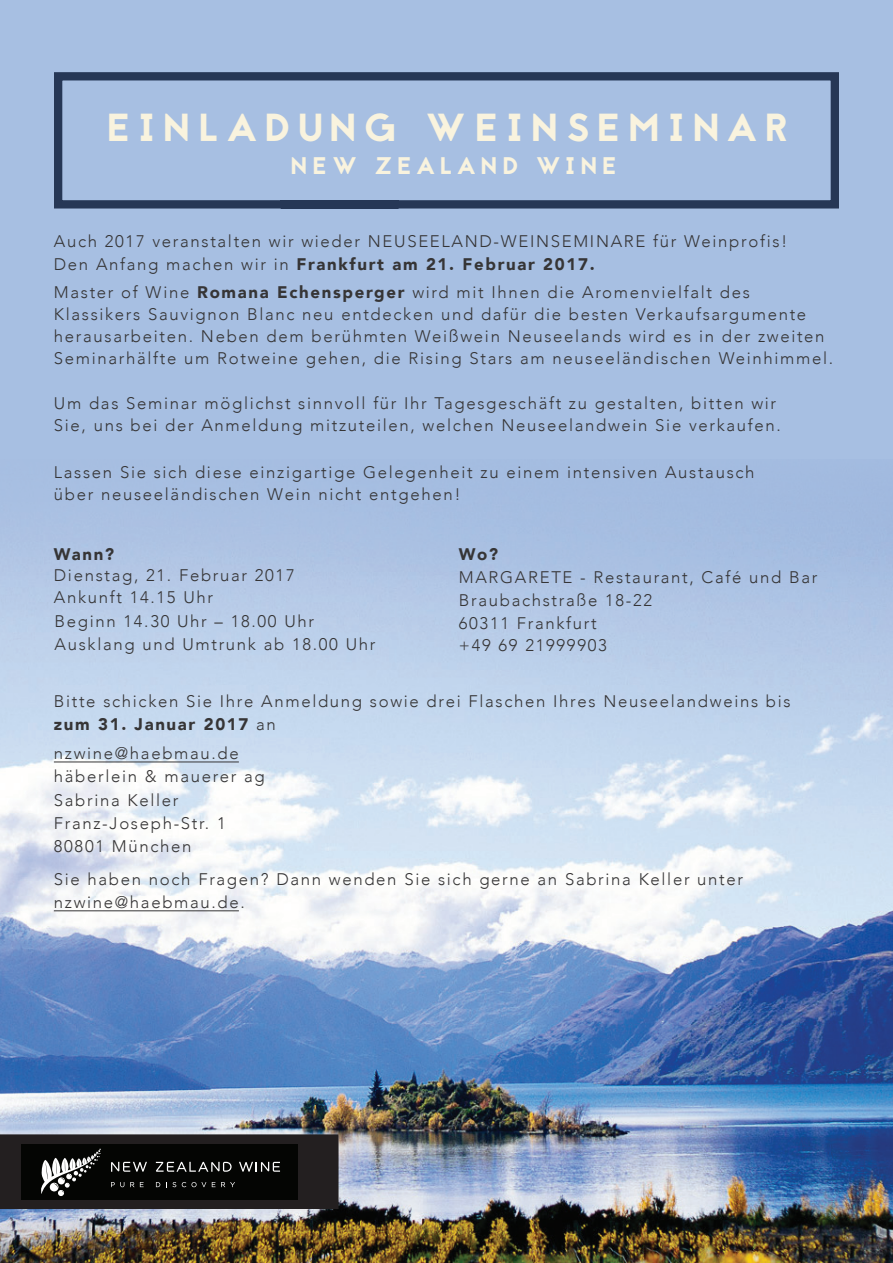
<style>
.page{position:relative;width:893px;height:1263px;background:#fff}
.page>*{position:absolute;margin:0;border:0;box-sizing:border-box;transform-origin:0 0}
.t1{font:39px "Jaapokki";letter-spacing:.21em;color:#f9f3de}
.t2{font:24px "Jaapokki";letter-spacing:.21em;color:#f9f3de}
.t3{font:300 16.8px/22.6px "Avenir";letter-spacing:.1em;color:#363536}
.t4{font:900 16.8px "Avenir";letter-spacing:.09em;color:#363536}
.s1{font-weight:900}
</style>
<div class="page">
<div style="left:0;top:0;width:893px;height:602px;background:#a7bfe2"></div>
<img style="left:0;top:554px;width:893px;height:709px">
<svg style="left:54px;top:72px;width:785px;height:137px"></svg>
<svg style="left:0;top:1134px;width:339px;height:75px;background:#1e1d1d"></svg>
<hr style="left:54px;top:910px;width:185px;height:1px;background:#363536">
<hr style="left:54px;top:761px;width:185px;height:1px;background:#363536">
<h1 class="t1" style="left:107px;top:100px;width:682px">EINLADUNG WEINSEMINAR</h1>
<h2 class="t2" style="left:290px;top:149px;width:328px">NEW ZEALAND WINE</h2>
<p class="t3" style="left:54px;top:230px;width:735px">Auch 2017 veranstalten wir wieder NEUSEELAND-WEINSEMINARE für Weinprofis!<br>Den Anfang machen wir in <span class="s1">Frankfurt am 21. Februar 2017.</span></p>
<p class="t3" style="left:54px;top:281px;width:781px;line-height:22.2px">Master of Wine <span class="s1">Romana Echensperger</span> wird mit Ihnen die Aromenvielfalt des Klassikers Sauvignon Blanc neu entdecken und dafür die besten Verkaufsargumente herausarbeiten. Neben dem berühmten Weißwein Neuseelands wird es in der zweiten Seminarhälfte um Rotweine gehen, die Rising Stars am neuseeländischen Weinhimmel.</p>
<p class="t3" style="left:54px;top:392px;width:728px">Um das Seminar möglichst sinnvoll für Ihr Tagesgeschäft zu gestalten, bitten wir<br>Sie, uns bei der Anmeldung mitzuteilen, welchen Neuseelandwein Sie verkaufen.</p>
<p class="t3" style="left:54px;top:460px;width:702px">Lassen Sie sich diese einzigartige Gelegenheit zu einem intensiven Austausch über neuseeländischen Wein nicht entgehen!</p>
<p class="t4" style="left:54px;top:540px;width:62px">Wann?</p>
<p class="t3" style="left:54px;top:563px;width:323px;line-height:23.2px">Dienstag, 21. Februar 2017<br>Ankunft 14.15 Uhr<br>Beginn 14.30 Uhr – 18.00 Uhr<br>Ausklang und Umtrunk ab 18.00 Uhr</p>
<p class="t4" style="left:459px;top:540px;width:41px">Wo?</p>
<p class="t3" style="left:459px;top:566px;width:360px">MARGARETE - Restaurant, Café und Bar<br>Braubachstraße 18-22<br>60311 Frankfurt<br>+49 69 21999903</p>
<p class="t3" style="left:54px;top:690px;width:738px">Bitte schicken Sie Ihre Anmeldung sowie drei Flaschen Ihres Neuseelandweins bis <span class="s1">zum 31. Januar 2017</span> an</p>
<p class="t3" style="left:54px;top:742px;width:213px;line-height:23.2px">nzwine@haebmau.de häberlein &amp; mauerer ag<br>Sabrina Keller<br>Franz-Joseph-Str. 1<br>80801 München</p>
<p class="t3" style="left:54px;top:868px;width:691px">Sie haben noch Fragen? Dann wenden Sie sich gerne an Sabrina Keller unter nzwine@haebmau.de.</p>
</div>
